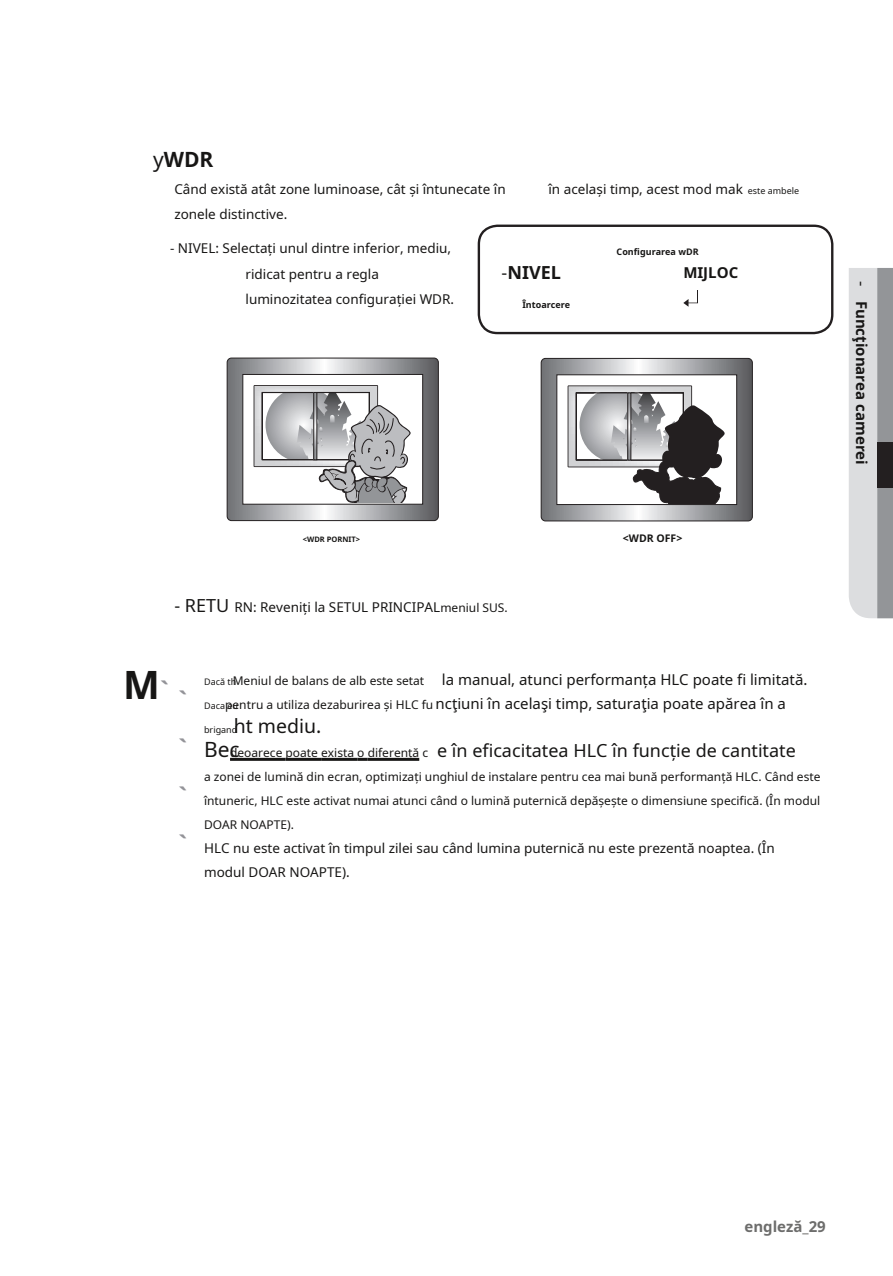
<style>
.page{position:relative;width:893px;height:1276px;background:#fff}
.page>*{position:absolute;margin:0;border:0;box-sizing:border-box;transform-origin:0 0}
.t1{font:700 39px "Noto Sans";color:#171615}
.t2{font:700 24px/48px "Noto Sans";color:#939398;text-align:justify}
.t3{font:700 21px "Noto Sans";color:#171615}
.t4{font:21px "Noto Sans";color:#171615}
.t5{font:19.5px "Noto Sans";color:#171615}
.t6{font:18px "Noto Sans";color:#171615}
.t7{font:700 18px "Noto Sans";color:#171615}
.t8{font:15px "Noto Sans";color:#171615}
.t9{font:700 15px "Noto Sans";color:#171615}
.t10{font:700 15px "Noto Sans";color:#6d6d6c}
.t11{font:13.5px/25.5px "Noto Sans";color:#171615}
.t12{font:12px/24px "Noto Sans";color:#171615;text-align:justify}
.t13{font:700 10.5px "Noto Sans";color:#171615}
.t14{font:700 9px "Noto Sans";color:#171615}
.t15{font:9px "Noto Sans";color:#171615}
.t16{font:700 7.5px "Noto Sans";color:#171615}
.s1{font-weight:400}
.s2{font-size:9px}
.s3{font-size:18px}
.s4{font-size:12px}
.s5{font-size:24px;color:#939398}
.s6{font-weight:400;font-size:16.5px}
</style>
<div class="page">
<svg style="left:849px;top:268px;width:44px;height:350px;background:#c3c5c7"></svg>
<div style="left:878px;top:442px;width:15px;height:45px;background:#231f20"></div>
<svg style="left:227px;top:358px;width:211px;height:162px"></svg>
<div style="left:313px;top:392px;width:4px;height:68px;border:1px solid #231f20"></div>
<svg style="left:541px;top:358px;width:211px;height:163px"></svg>
<div style="left:627px;top:392px;width:4px;height:68px;border:1px solid #231f20"></div>
<div style="left:478px;top:225px;width:355px;height:109px;border:2px solid #231f20;border-radius:19px"></div>
<svg style="left:683px;top:291px;width:15px;height:16px"></svg>
<hr style="left:230px;top:758px;width:56px;height:3px;background:#171615">
<hr style="left:286px;top:758px;width:35px;height:3px;background:#171615">
<hr style="left:321px;top:758px;width:36px;height:3px;background:#171615">
<svg style="left:357px;top:758px;width:11px;height:3px"></svg>
<hr style="left:368px;top:758px;width:51px;height:3px;background:#171615">
<h3 class="t3" style="left:153px;top:144px;width:62px"><span class="s1">y</span>WDR</h3>
<p class="t11" style="left:174px;top:176px;width:333px">Când există atât zone luminoase, cât și întunecate în zonele distinctive.</p>
<p class="t11" style="left:548px;top:176px;width:252px">în același timp, acest mod mak <span class="s2">este ambele</span></p>
<p class="t11" style="left:246px;top:235px;width:210px;text-indent:-75px">- NIVEL: Selectați unul dintre inferior, mediu, ridicat pentru a regla luminozitatea configurației WDR.</p>
<p class="t14" style="left:617px;top:245px;width:84px">Configurarea wDR</p>
<h3 class="t7" style="left:502px;top:260px;width:61px"><span class="s1">-</span>NIVEL</h3>
<p class="t14" style="left:522px;top:298px;width:49px">Întoarcere</p>
<p class="t9" style="left:683px;top:262px;width:56px">MIJLOC</p>
<p class="t16" style="left:303px;top:533px;width:59px">&lt;WDR PORNIT&gt;</p>
<p class="t13" style="left:623px;top:530px;width:61px">&lt;WDR OFF&gt;</p>
<p class="t11" style="left:174px;top:594px;width:335px"><span class="s3">- RETU</span> RN: Reveniți la SETUL PRINCIPAL<span class="s4">meniul SUS.</span></p>
<h1 class="t1" style="left:123px;top:657px;width:47px">M<span class="s5">`</span></h1>
<p class="t15" style="left:204px;top:675px;width:34px">Dacă th</p>
<p class="t15" style="left:204px;top:699px;width:35px">Daca eu</p>
<p class="t15" style="left:204px;top:723px;width:35px">brigand</p>
<h3 class="t4" style="left:204px;top:734px;width:37px">Bec</h3>
<p class="t12" style="left:204px;top:764px;width:618px">a zonei de lumină din ecran, optimizați unghiul de instalare pentru cea mai bună performanță HLC. Când este întuneric, HLC este activat numai atunci când o lumină puternică depășește o dimensiune specifică. (În modul DOAR NOAPTE).</p>
<p class="t11" style="left:204px;top:835px;width:572px;line-height:24px">HLC nu este activat în timpul zilei sau când lumina puternică nu este prezentă noaptea. (În modul DOAR NOAPTE).</p>
<p class="t8" style="left:442px;top:669px;width:367px">la manual, atunci performanța HLC poate fi limitată.</p>
<p class="t12" style="left:225px;top:668px;width:210px;text-align:center">Meniul de balans de alb este setat pentru a utiliza dezaburirea și HLC fu</p>
<h3 class="t5" style="left:234px;top:712px;width:89px">ht mediu.</h3>
<p class="t12" style="left:230px;top:740px;width:200px">deoarece poate exista o diferență c</p>
<h2 class="t2" style="left:179px;top:675px;width:10px">`</h2>
<p class="t8" style="left:436px;top:693px;width:352px">ncţiuni în acelaşi timp, saturaţia poate apărea în a</p>
<h2 class="t2" style="left:179px;top:723px;width:10px">` ` `</h2>
<h3 class="t6" style="left:437px;top:737px;width:360px">e în eficacitatea HLC în funcție de cantitate</h3>
<p class="t9" style="left:872px;top:281px;width:186px;rotate:90deg"><span class="s6">-</span> Funcţionarea camerei</p>
<p class="t10" style="left:744px;top:1216px;width:83px">engleză_29</p>
</div>
